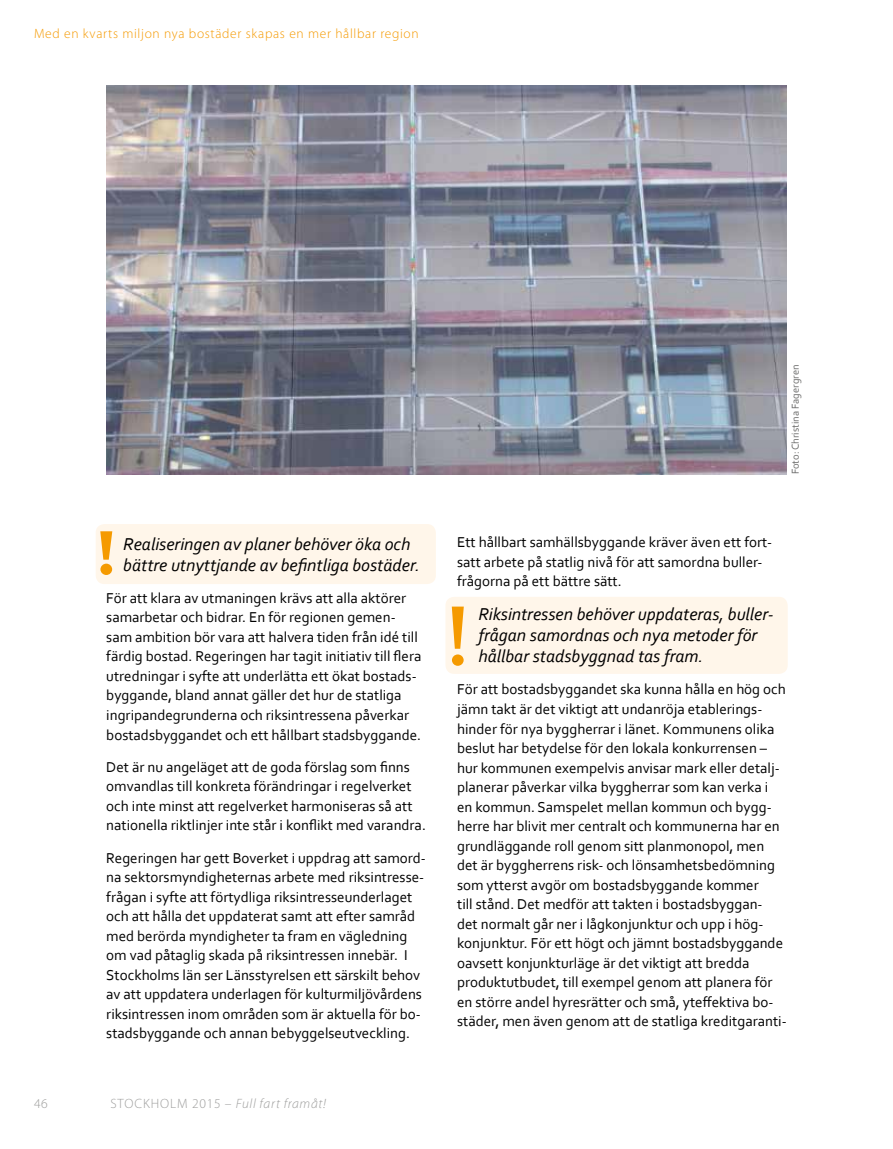
<style>
.page{position:relative;width:893px;height:1149px;background:#fff}
.page>*{position:absolute;margin:0;border:0;box-sizing:border-box;transform-origin:0 0}
.t1{font:italic 18px/21px "Corbel";color:#000}
.t2{font:15px/19.5px "Corbel";color:#000}
.t3{font:300 13.5px "Myriad Pro";letter-spacing:.05em;color:#f59a00}
.t4{font:italic 300 13.5px "Myriad Pro";letter-spacing:.05em;color:#9d9d9c}
.t5{font:300 13.5px "Myriad Pro";color:#9d9d9c}
.t6{font:10.5px "Corbel";color:#6d6d6c}
.s1{font-style:normal}
</style>
<div class="page">
<div style="left:96px;top:524px;width:340px;height:60px;background:#fff6ea;border-radius:9px"></div>
<svg style="left:100px;top:531px;width:12px;height:28px"></svg>
<div style="left:100px;top:563px;width:12px;height:12px;background:#f59a00;border-radius:50%"></div>
<div style="left:445px;top:596px;width:343px;height:77px;background:#fff6ea;border-radius:9px"></div>
<svg style="left:452px;top:606px;width:12px;height:42px"></svg>
<div style="left:452px;top:654px;width:12px;height:11px;background:#f59a00;border-radius:50%"></div>
<img style="left:106px;top:85px;width:681px;height:389px">
<p class="t3" style="left:34px;top:25px;width:386px">Med en kvarts miljon nya bostäder skapas en mer hållbar region</p>
<p class="t1" style="left:123px;top:532px;width:298px">Realiseringen av planer behöver öka och bättre utnyttjande av befintliga bostäder.</p>
<p class="t2" style="left:106px;top:587px;width:317px">För att klara av utmaningen krävs att alla aktörer samarbetar och bidrar. En för regionen gemen&shy;sam ambition bör vara att halvera tiden från idé till färdig bostad. Regeringen har tagit initiativ till flera utredningar i syfte att underlätta ett ökat bostads&shy;byggande, bland annat gäller det hur de statliga ingripandegrunderna och riksintressena påverkar bostadsbyggandet och ett hållbart stadsbyggande.</p>
<p class="t2" style="left:106px;top:756px;width:321px">Det är nu angeläget att de goda förslag som finns omvandlas till konkreta förändringar i regelverket och inte minst att regelverket harmoniseras så att nationella riktlinjer inte står i konflikt med varandra.</p>
<p class="t2" style="left:106px;top:847px;width:321px">Regeringen har gett Boverket i uppdrag att samord&shy;na sektorsmyndigheternas arbete med riksintresse&shy;frågan i syfte att förtydliga riksintresseunderlaget och att hålla det uppdaterat samt att efter samråd med berörda myndigheter ta fram en vägledning om vad påtaglig skada på riksintressen innebär. I Stockholms län ser Länsstyrelsen ett särskilt behov av att uppdatera underlagen för kulturmiljövårdens riksintressen inom områden som är aktuella för bo&shy;stadsbyggande och annan bebyggelseutveckling.</p>
<p class="t5" style="left:34px;top:1095px;width:15px">46</p>
<p class="t4" style="left:110px;top:1095px;width:217px"><span class="s1">STOCKHOLM 2015 –</span> Full fart framåt!</p>
<p class="t6" style="left:789px;top:474px;width:112px;rotate:-90deg">Foto: Christina Fagergren</p>
<p class="t2" style="left:457px;top:532px;width:317px">Ett hållbart samhällsbyggande kräver även ett fort&shy;satt arbete på statlig nivå för att samordna buller&shy;frågorna på ett bättre sätt.</p>
<p class="t1" style="left:478px;top:603px;width:293px">Riksintressen behöver uppdateras, buller-- frågan samordnas och nya metoder för hållbar stadsbyggnad tas fram.</p>
<p class="t2" style="left:457px;top:679px;width:331px">För att bostadsbyggandet ska kunna hålla en hög och jämn takt är det viktigt att undanröja etablerings&shy;hinder för nya byggherrar i länet. Kommunens olika beslut har betydelse för den lokala konkurrensen – hur kommunen exempelvis anvisar mark eller detalj&shy;planerar påverkar vilka byggherrar som kan verka i en kommun. Samspelet mellan kommun och bygg&shy;herre har blivit mer centralt och kommunerna har en grundläggande roll genom sitt planmonopol, men det är byggherrens risk- och lönsamhetsbedömning som ytterst avgör om bostadsbyggande kommer<br>till stånd. Det medför att takten i bostadsbyggan&shy;det normalt går ner i lågkonjunktur och upp i hög&shy;konjunktur. För ett högt och jämnt bostadsbyggande oavsett konjunkturläge är det viktigt att bredda produktutbudet, till exempel genom att planera för en större andel hyresrätter och små, yteffektiva bo&shy;städer, men även genom att de statliga kreditgaranti-</p>
</div>
